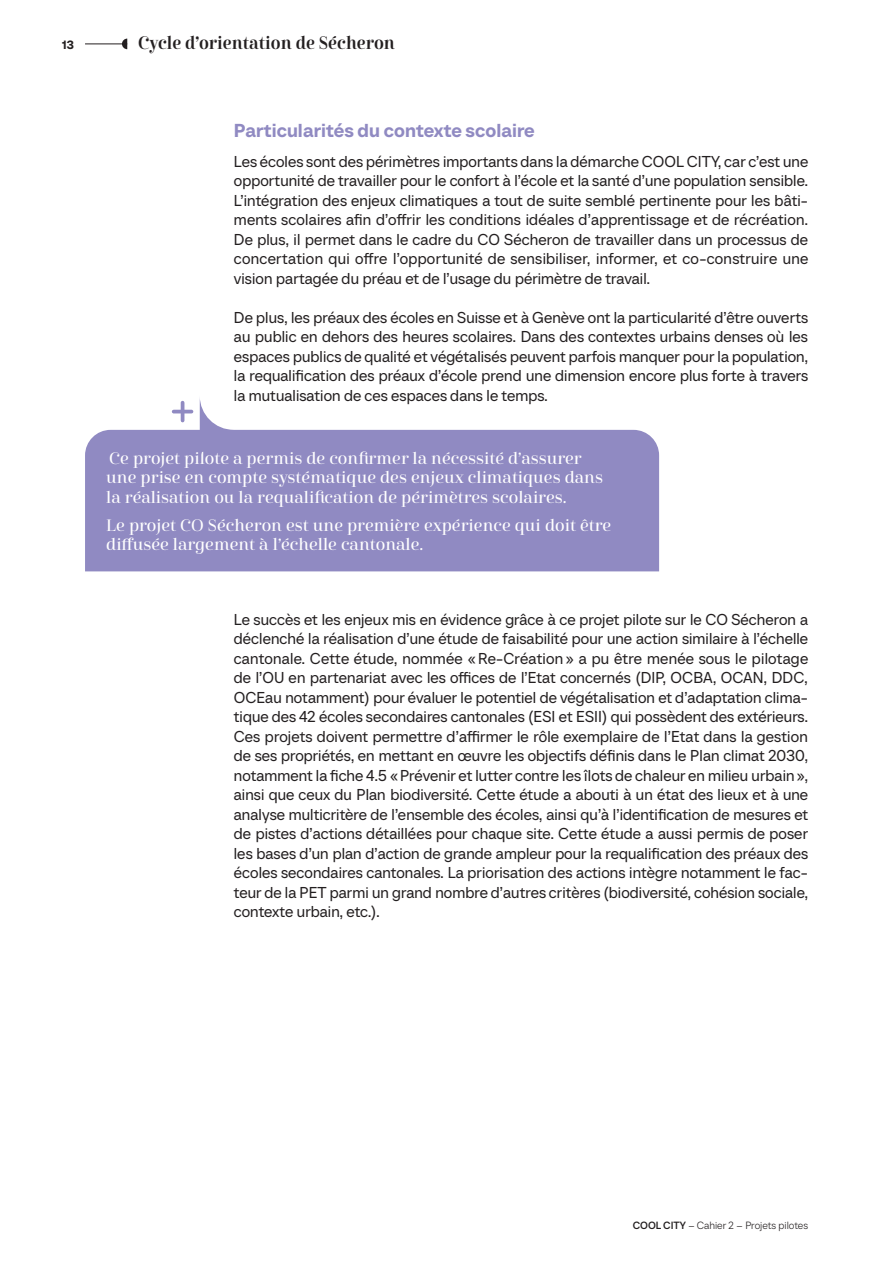
<style>
.page{position:relative;width:893px;height:1263px;background:#fff}
.page>*{position:absolute;margin:0;border:0;box-sizing:border-box;transform-origin:0 0}
.t1{font:18.75px "TT Neoris Dm Bd";letter-spacing:.005em;color:#908ac2}
.t2{font:18px "Cabrito Didone Con Dem";color:#231f20}
.t3{font:16.5px/19.5px "Cabrito Didone Nor Med";color:#fff}
.t4{font:15.75px/19.5px "TT Neoris";letter-spacing:.005em;color:#231f20;text-align:justify}
.t5{font:12px "TT Neoris Dm Bd";color:#231f20}
.t6{font:300 10.5px "TT Neoris";color:#231f20}
.s1{font-weight:500}
</style>
<div class="page">
<svg style="left:122px;top:39px;width:5px;height:10px"></svg>
<hr style="left:85px;top:44px;width:42px;height:1px;background:#231f20">
<div style="left:85px;top:430px;width:574px;height:141px;background:#908ac2"></div>
<svg style="left:200px;top:400px;width:34px;height:64px"></svg>
<hr style="left:181px;top:403px;width:3px;height:17px;background:#908ac2">
<hr style="left:174px;top:410px;width:18px;height:3px;background:#908ac2">
<p class="t5" style="left:62px;top:37px;width:13px">13</p>
<p class="t2" style="left:138px;top:32px;width:258px">Cycle d’orientation de Sécheron</p>
<p class="t1" style="left:234px;top:118px;width:302px">Particularités du contexte scolaire</p>
<p class="t4" style="left:234px;top:151px;width:576px">Les écoles sont des périmètres importants dans la démarche COOL CITY, car c’est une opportunité de travailler pour le confort à l’école et la santé d’une population sensible.<br>L’intégration des enjeux climatiques a tout de suite semblé pertinente pour les bâti&shy;ments scolaires afin d’offrir les conditions idéales d’apprentissage et de récréation.<br>De plus, il permet dans le cadre du CO Sécheron de travailler dans un processus de concertation qui offre l’opportunité de sensibiliser, informer, et co-construire une vision partagée du préau et de l’usage du périmètre de travail.</p>
<p class="t4" style="left:234px;top:307px;width:576px">De plus, les préaux des écoles en Suisse et à Genève ont la particularité d’être ouverts au public en dehors des heures scolaires. Dans des contextes urbains denses où les espaces publics de qualité et végétalisés peuvent parfois manquer pour la population, la requalification des préaux d’école prend une dimension encore plus forte à travers la mutualisation de ces espaces dans le temps.</p>
<p class="t3" style="left:106px;top:448px;width:498px">Ce projet pilote a permis de confirmer la nécessité d’assurer une prise en compte systématique des enjeux climatiques dans la réalisation ou la requalification de périmètres scolaires.</p>
<p class="t3" style="left:106px;top:515px;width:506px">Le projet CO Sécheron est une première expérience qui doit être diffusée largement à l’échelle cantonale.</p>
<p class="t4" style="left:234px;top:609px;width:576px">Le succès et les enjeux mis en évidence grâce à ce projet pilote sur le CO Sécheron a déclenché la réalisation d’une étude de faisabilité pour une action similaire à l’échelle cantonale. Cette étude, nommée «Re-Création » a pu être menée sous le pilotage de l’OU en partenariat avec les offices de l’Etat concernés (DIP, OCBA, OCAN, DDC, OCEau notamment) pour évaluer le potentiel de végétalisation et d’adaptation clima&shy;tique des 42 écoles secondaires cantonales (ESI et ESII) qui possèdent des extérieurs.<br>Ces projets doivent permettre d’affirmer le rôle exemplaire de l’Etat dans la gestion de ses propriétés, en mettant en œuvre les objectifs définis dans le Plan climat 2030, notamment la fiche 4.5 «Prévenir et lutter contre les îlots de chaleur en milieu urbain », ainsi que ceux du Plan biodiversité. Cette étude a abouti à un état des lieux et à une analyse multicritère de l’ensemble des écoles, ainsi qu’à l’identification de mesures et de pistes d’actions détaillées pour chaque site. Cette étude a aussi permis de poser les bases d’un plan d’action de grande ampleur pour la requalification des préaux des écoles secondaires cantonales. La priorisation des actions intègre notamment le fac&shy;teur de la PET parmi un grand nombre d’autres critères (biodiversité, cohésion sociale, contexte urbain, etc.).</p>
<p class="t6" style="left:633px;top:1219px;width:177px"><span class="s1">COOL CITY</span> – Cahier 2 – Projets pilotes</p>
</div>
